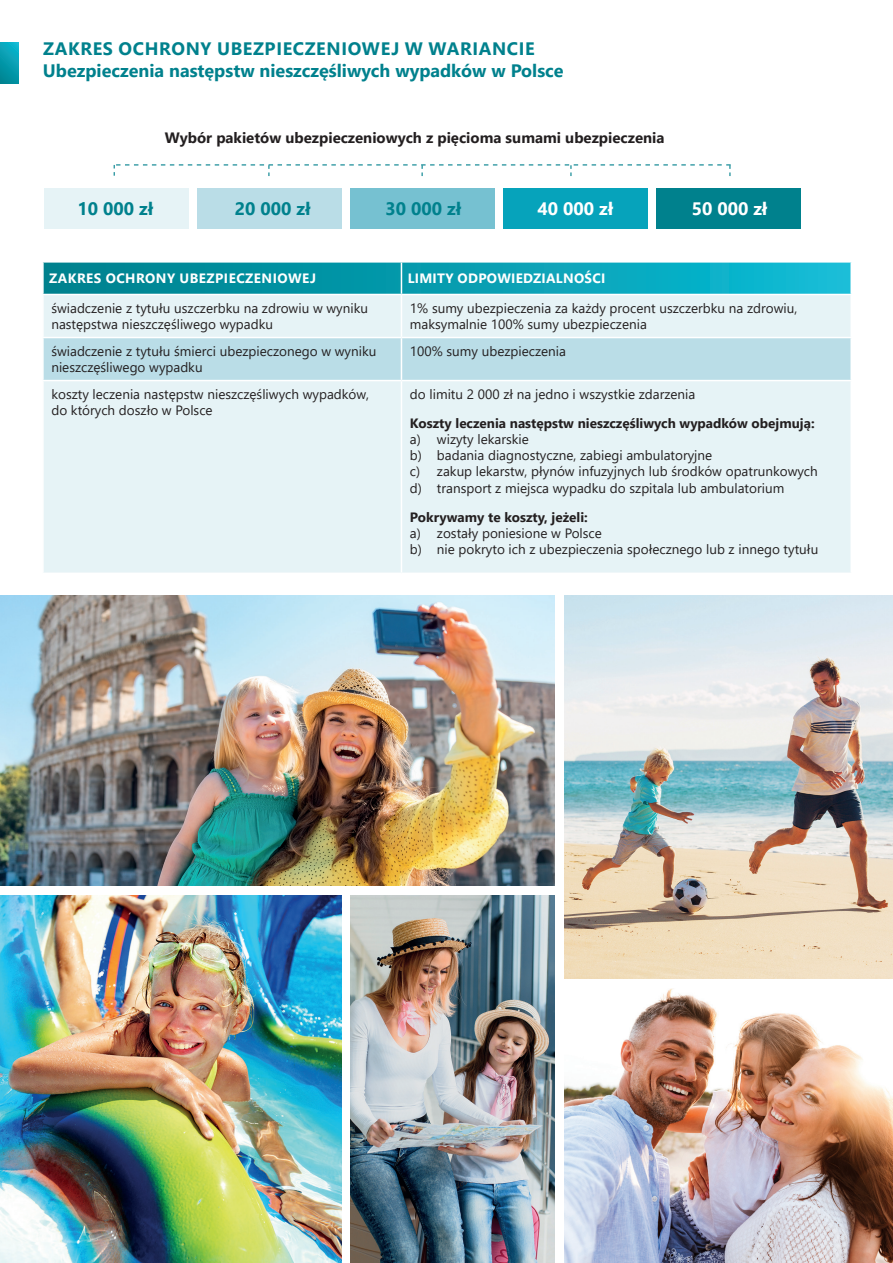
<style>
.page{position:relative;width:893px;height:1263px;background:#fff}
.page>*{position:absolute;margin:0;border:0;box-sizing:border-box;transform-origin:0 0}
.t1{font:700 18px/21.6px "Segoe UI";color:#00818d}
.t2{font:700 18px "Segoe UI";color:#fff}
.t3{font:700 15px "Segoe UI";color:#231f20}
.t4{font:13.5px/16.2px "Segoe UI";color:#231f20}
.t5{font:700 13.5px "Segoe UI";color:#231f20}
.t6{font:700 13.5px "Segoe UI";letter-spacing:.035em;color:#fff}
</style>
<div class="page">
<div style="left:44px;top:188px;width:144px;height:41px;background:#e6f3f6"></div>
<div style="left:197px;top:188px;width:145px;height:41px;background:#badde7"></div>
<div style="left:350px;top:188px;width:145px;height:41px;background:#76c1d1"></div>
<div style="left:503px;top:188px;width:145px;height:41px;background:#06a3bb"></div>
<div style="left:656px;top:188px;width:145px;height:41px;background:#00818d"></div>
<div style="left:0;top:42px;width:19px;height:41px;background:linear-gradient(to bottom,#0eb2ca,#008998)"></div>
<svg style="left:44px;top:263px;width:806px;height:31px;background:#089eb1"></svg>
<div style="left:44px;top:295px;width:806px;height:278px;background:#e6f3f6"></div>
<div style="left:44px;top:338px;width:806px;height:42px;background:#badde7"></div>
<hr style="left:401px;top:263px;width:1px;height:31px;background:#fff">
<hr style="left:401px;top:295px;width:1px;height:42px;background:#fff">
<hr style="left:42px;top:337px;width:359px;height:1px;background:#fff">
<hr style="left:401px;top:337px;width:451px;height:1px;background:#fff">
<hr style="left:401px;top:338px;width:1px;height:42px;background:#fff">
<hr style="left:42px;top:380px;width:359px;height:1px;background:#fff">
<hr style="left:401px;top:380px;width:451px;height:1px;background:#fff">
<hr style="left:401px;top:381px;width:1px;height:192px;background:#fff">
<svg style="left:114px;top:164px;width:617px;height:12px"></svg>
<img style="left:1px;top:595px;width:554px;height:290px">
<img style="left:565px;top:595px;width:328px;height:383px">
<img style="left:565px;top:989px;width:328px;height:274px">
<img style="left:350px;top:895px;width:205px;height:368px">
<img style="left:1px;top:895px;width:341px;height:368px">
<p class="t1" style="left:43px;top:37px;width:522px">ZAKRES OCHRONY UBEZPIECZENIOWEJ W WARIANCIE<br>Ubezpieczenia następstw nieszczęśliwych wypadków w Polsce</p>
<p class="t3" style="left:165px;top:124px;width:501px">Wybór pakietów ubezpieczeniowych z pięcioma sumami ubezpieczenia</p>
<p class="t1" style="left:78px;top:197px;width:77px">10 000 zł</p>
<p class="t1" style="left:235px;top:197px;width:77px">20 000 zł</p>
<p class="t1" style="left:385px;top:197px;width:77px">30 000 zł</p>
<p class="t2" style="left:537px;top:192px;width:77px">40 000 zł</p>
<p class="t2" style="left:692px;top:192px;width:77px">50 000 zł</p>
<p class="t6" style="left:49px;top:266px;width:269px">ZAKRES OCHRONY UBEZPIECZENIOWEJ</p>
<p class="t6" style="left:408px;top:266px;width:199px">LIMITY ODPOWIEDZIALNOŚCI</p>
<p class="t4" style="left:51px;top:299px;width:318px">świadczenie z tytułu uszczerbku na zdrowiu w wyniku następstwa nieszczęśliwego wypadku</p>
<p class="t4" style="left:410px;top:299px;width:389px">1% sumy ubezpieczenia za każdy procent uszczerbku na zdrowiu, maksymalnie 100% sumy ubezpieczenia</p>
<p class="t4" style="left:51px;top:342px;width:326px">świadczenie z tytułu śmierci ubezpieczonego w wyniku nieszczęśliwego wypadku</p>
<p class="t4" style="left:410px;top:342px;width:157px">100% sumy ubezpieczenia</p>
<p class="t4" style="left:51px;top:385px;width:319px">koszty leczenia następstw nieszczęśliwych wypadków, do których doszło w Polsce</p>
<p class="t4" style="left:410px;top:385px;width:287px">do limitu 2 000 zł na jedno i wszystkie zdarzenia</p>
<p class="t5" style="left:410px;top:410px;width:406px">Koszty leczenia następstw nieszczęśliwych wypadków obejmują:</p>
<p class="t4" style="left:410px;top:430px;width:120px">a) wizyty lekarskie</p>
<p class="t4" style="left:410px;top:446px;width:304px">b) badania diagnostyczne, zabiegi ambulatoryjne</p>
<p class="t4" style="left:410px;top:462px;width:409px">c) zakup lekarstw, płynów infuzyjnych lub środków opatrunkowych</p>
<p class="t4" style="left:410px;top:479px;width:376px">d) transport z miejsca wypadku do szpitala lub ambulatorium</p>
<p class="t5" style="left:410px;top:504px;width:179px">Pokrywamy te koszty, jeżeli:</p>
<p class="t4" style="left:410px;top:524px;width:193px">a) zostały poniesione w Polsce</p>
<p class="t4" style="left:410px;top:540px;width:410px">b) nie pokryto ich z ubezpieczenia społecznego lub z innego tytułu</p>
</div>
